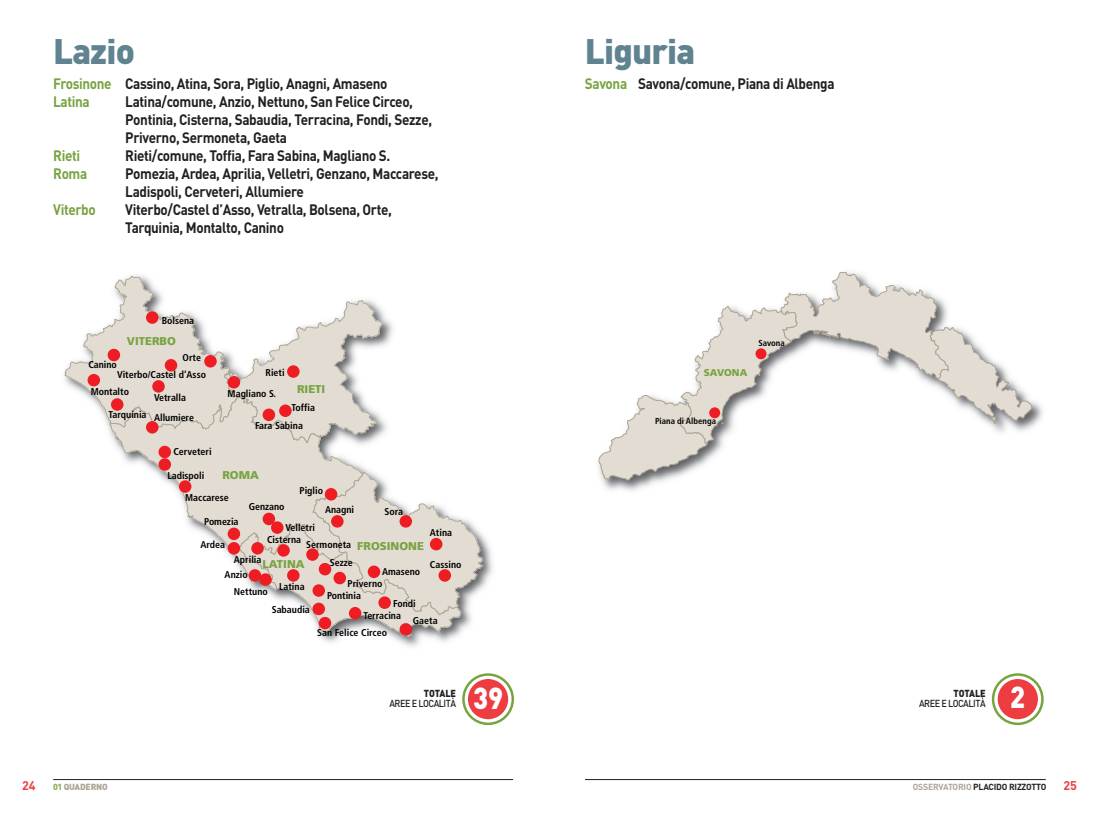
<style>
.page{position:relative;width:1099px;height:815px;background:#fff}
.page>*{position:absolute;margin:0;border:0;box-sizing:border-box;transform-origin:0 0}
.t1{font:900 35px "DIN";letter-spacing:-.025em;color:#608390}
.t2{font:900 30px "DIN";color:#fff;scale:.9 1}
.t3{font:700 15px/18px "DIN";letter-spacing:-.025em;color:#231f20;scale:.9 1}
.t4{font:700 15px "DIN";letter-spacing:-.025em;color:#78a341;scale:.9 1}
.t5{font:700 12.5px "DIN";color:#ee3d41}
.t6{font:11.38px "Frutiger LT Black+SJBAHA";color:#78a341}
.t7{font:500 10.12px "DIN";letter-spacing:-.05em;color:#231f20;scale:.9 1}
.t8{font:900 10.12px "DIN";letter-spacing:-.02em;color:#231f20;scale:.9 1}
.t9{font:9.88px/20.9px "Frutiger LT Bold Cn+WXSALE";color:#000}
.t10{font:9.88px "Frutiger LT Black+SVWDBL";color:#78a341}
.t11{font:700 8.75px "DIN";letter-spacing:-.025em;color:#231f20}
.t12{font:900 8.75px "DIN";letter-spacing:-.025em;color:#aca697}
.t13{font:8.62px "Frutiger LT Bold Cn+SQPKIM";color:#000}
.s1{color:#78a341}
.s2{color:#92b05f}
.s3{color:#aca697}
</style>
<div class="page">
<hr style="left:53px;top:779px;width:460px;height:1px;background:#231f20">
<hr style="left:585px;top:779px;width:460px;height:1px;background:#231f20">
<img style="left:131px;top:275px;width:362px;height:372px">
<svg style="left:462px;top:673px;width:52px;height:52px"></svg>
<svg style="left:64px;top:276px;width:319px;height:169px"></svg>
<svg style="left:109px;top:396px;width:255px;height:195px"></svg>
<svg style="left:236px;top:471px;width:248px;height:166px"></svg>
<div style="left:287px;top:365px;width:12px;height:13px;background:#ee1d23;border-radius:50%"></div>
<div style="left:262px;top:409px;width:13px;height:12px;background:#ee1d23;border-radius:50%"></div>
<div style="left:279px;top:405px;width:13px;height:12px;background:#ee1d23;border-radius:50%"></div>
<div style="left:228px;top:376px;width:12px;height:13px;background:#ee1d23;border-radius:50%"></div>
<div style="left:287px;top:569px;width:12px;height:13px;background:#ee1d23;border-radius:50%"></div>
<div style="left:249px;top:569px;width:12px;height:13px;background:#ee1d23;border-radius:50%"></div>
<div style="left:259px;top:573px;width:13px;height:13px;background:#ee1d23;border-radius:50%"></div>
<div style="left:319px;top:617px;width:12px;height:12px;background:#ee1d23;border-radius:50%"></div>
<div style="left:312px;top:584px;width:13px;height:13px;background:#ee1d23;border-radius:50%"></div>
<div style="left:312px;top:603px;width:13px;height:12px;background:#ee1d23;border-radius:50%"></div>
<div style="left:277px;top:544px;width:13px;height:13px;background:#ee1d23;border-radius:50%"></div>
<div style="left:349px;top:607px;width:12px;height:12px;background:#ee1d23;border-radius:50%"></div>
<div style="left:378px;top:596px;width:13px;height:13px;background:#ee1d23;border-radius:50%"></div>
<div style="left:319px;top:563px;width:12px;height:12px;background:#ee1d23;border-radius:50%"></div>
<div style="left:333px;top:572px;width:13px;height:12px;background:#ee1d23;border-radius:50%"></div>
<div style="left:399px;top:623px;width:13px;height:13px;background:#ee1d23;border-radius:50%"></div>
<div style="left:306px;top:548px;width:13px;height:13px;background:#ee1d23;border-radius:50%"></div>
<div style="left:430px;top:538px;width:12px;height:12px;background:#ee1d23;border-radius:50%"></div>
<div style="left:228px;top:528px;width:12px;height:12px;background:#ee1d23;border-radius:50%"></div>
<div style="left:228px;top:542px;width:12px;height:13px;background:#ee1d23;border-radius:50%"></div>
<div style="left:251px;top:542px;width:13px;height:13px;background:#ee1d23;border-radius:50%"></div>
<div style="left:271px;top:521px;width:12px;height:13px;background:#ee1d23;border-radius:50%"></div>
<div style="left:262px;top:513px;width:13px;height:12px;background:#ee1d23;border-radius:50%"></div>
<div style="left:179px;top:480px;width:12px;height:13px;background:#ee1d23;border-radius:50%"></div>
<div style="left:158px;top:458px;width:13px;height:13px;background:#ee1d23;border-radius:50%"></div>
<div style="left:158px;top:446px;width:13px;height:12px;background:#ee1d23;border-radius:50%"></div>
<div style="left:111px;top:398px;width:12px;height:13px;background:#ee1d23;border-radius:50%"></div>
<div style="left:88px;top:374px;width:12px;height:12px;background:#ee1d23;border-radius:50%"></div>
<div style="left:146px;top:311px;width:12px;height:13px;background:#ee1d23;border-radius:50%"></div>
<div style="left:152px;top:380px;width:13px;height:13px;background:#ee1d23;border-radius:50%"></div>
<div style="left:146px;top:421px;width:12px;height:13px;background:#ee1d23;border-radius:50%"></div>
<div style="left:204px;top:355px;width:13px;height:13px;background:#ee1d23;border-radius:50%"></div>
<div style="left:108px;top:349px;width:12px;height:12px;background:#ee1d23;border-radius:50%"></div>
<div style="left:165px;top:359px;width:12px;height:13px;background:#ee1d23;border-radius:50%"></div>
<div style="left:438px;top:569px;width:13px;height:13px;background:#ee1d23;border-radius:50%"></div>
<div style="left:399px;top:515px;width:13px;height:13px;background:#ee1d23;border-radius:50%"></div>
<div style="left:331px;top:515px;width:12px;height:13px;background:#ee1d23;border-radius:50%"></div>
<div style="left:325px;top:488px;width:12px;height:13px;background:#ee1d23;border-radius:50%"></div>
<div style="left:368px;top:566px;width:12px;height:12px;background:#ee1d23;border-radius:50%"></div>
<div style="left:468px;top:679px;width:40px;height:40px;background:#ee3d41;border-radius:50%"></div>
<svg style="left:991px;top:673px;width:52px;height:52px"></svg>
<img style="left:602px;top:401px;width:441px;height:90px">
<svg style="left:598px;top:271px;width:434px;height:210px"></svg>
<div style="left:755px;top:348px;width:11px;height:11px;background:#ee1d23;border-radius:50%"></div>
<div style="left:709px;top:407px;width:11px;height:11px;background:#ee1d23;border-radius:50%"></div>
<div style="left:997px;top:679px;width:40px;height:40px;background:#ee3d41;border-radius:50%"></div>
<h1 class="t1" style="left:53px;top:39px;width:83px">Lazio</h1>
<p class="t3" style="left:53px;top:77px;width:373px"><span class="s1">Frosinone</span> Cassino, Atina, Sora, Piglio, Anagni, Amaseno<br><span class="s1">Latina</span></p>
<p class="t3" style="left:125px;top:95px;width:342px">Latina/comune, Anzio, Nettuno, San Felice Circeo,<br>Pontinia, Cisterna, Sabaudia, Terracina, Fondi, Sezze,<br>Priverno, Sermoneta, Gaeta</p>
<p class="t4" style="left:53px;top:151px;width:32px">Rieti</p>
<p class="t3" style="left:125px;top:149px;width:296px">Rieti/comune, Toffia, Fara Sabina, Magliano S.</p>
<p class="t4" style="left:53px;top:169px;width:39px">Roma</p>
<p class="t3" style="left:125px;top:167px;width:349px">Pomezia, Ardea, Aprilia, Velletri, Genzano, Maccarese,<br>Ladispoli, Cerveteri, Allumiere</p>
<p class="t4" style="left:53px;top:205px;width:49px">Viterbo</p>
<p class="t3" style="left:125px;top:203px;width:298px">Viterbo/Castel d’Asso, Vetralla, Bolsena, Orte,<br>Tarquinia, Montalto, Canino</p>
<p class="t9" style="left:88px;top:354px;width:30px">Canino</p>
<p class="t9" style="left:162px;top:310px;width:34px">Bolsena</p>
<p class="t9" style="left:183px;top:348px;width:20px">Orte</p>
<p class="t6" style="left:127px;top:338px;width:51px">VITERBO</p>
<p class="t9" style="left:117px;top:364px;width:90px">Viterbo/Castel d’Asso</p>
<p class="t9" style="left:91px;top:381px;width:40px">Montalto</p>
<p class="t9" style="left:108px;top:405px;width:40px">Tarquinia</p>
<p class="t9" style="left:154px;top:388px;width:34px">Vetralla</p>
<p class="t9" style="left:154px;top:408px;width:41px">Allumiere</p>
<p class="t9" style="left:173px;top:441px;width:40px">Cerveteri</p>
<p class="t9" style="left:167px;top:465px;width:39px">Ladispoli</p>
<p class="t9" style="left:228px;top:362px;width:58px;text-indent:38px">Rieti<br>Magliano S.</p>
<p class="t6" style="left:297px;top:385px;width:30px">RIETI</p>
<p class="t9" style="left:292px;top:397px;width:25px">Toffia</p>
<p class="t9" style="left:255px;top:416px;width:49px">Fara Sabina</p>
<p class="t6" style="left:222px;top:471px;width:38px">ROMA</p>
<p class="t9" style="left:185px;top:487px;width:45px">Maccarese</p>
<p class="t9" style="left:249px;top:497px;width:37px">Genzano</p>
<p class="t9" style="left:299px;top:481px;width:25px">Piglio</p>
<p class="t9" style="left:325px;top:499px;width:31px">Anagni</p>
<p class="t9" style="left:384px;top:502px;width:20px">Sora</p>
<p class="t9" style="left:204px;top:512px;width:36px">Pomezia</p>
<p class="t9" style="left:200px;top:535px;width:26px">Ardea</p>
<p class="t9" style="left:234px;top:549px;width:29px">Aprilia</p>
<p class="t9" style="left:285px;top:517px;width:31px">Velletri</p>
<p class="t9" style="left:430px;top:523px;width:24px">Atina</p>
<p class="t9" style="left:267px;top:529px;width:36px">Cisterna</p>
<p class="t9" style="left:306px;top:535px;width:46px">Sermoneta</p>
<p class="t6" style="left:357px;top:542px;width:68px">FROSINONE</p>
<p class="t9" style="left:330px;top:552px;width:24px">Sezze</p>
<p class="t9" style="left:347px;top:574px;width:36px">Priverno</p>
<p class="t6" style="left:262px;top:560px;width:43px">LATINA</p>
<p class="t9" style="left:430px;top:554px;width:33px">Cassino</p>
<p class="t9" style="left:382px;top:562px;width:40px">Amaseno</p>
<p class="t9" style="left:225px;top:564px;width:25px">Anzio</p>
<p class="t9" style="left:279px;top:577px;width:27px">Latina</p>
<p class="t9" style="left:234px;top:581px;width:35px">Nettuno</p>
<p class="t9" style="left:327px;top:585px;width:35px">Pontinia</p>
<p class="t9" style="left:393px;top:593px;width:24px">Fondi</p>
<p class="t9" style="left:272px;top:600px;width:40px">Sabaudia</p>
<p class="t9" style="left:363px;top:606px;width:39px">Terracina</p>
<p class="t9" style="left:413px;top:611px;width:26px">Gaeta</p>
<p class="t9" style="left:317px;top:623px;width:71px">San Felice Circeo</p>
<p class="t8" style="left:424px;top:690px;width:37px">TOTALE</p>
<p class="t7" style="left:389px;top:700px;width:76px">AREE E LOCALITÀ</p>
<h2 class="t2" style="left:473px;top:687px;width:35px">39</h2>
<h1 class="t1" style="left:585px;top:39px;width:112px">Liguria</h1>
<p class="t3" style="left:585px;top:77px;width:279px"><span class="s1">Savona</span> Savona/comune, Piana di Albenga</p>
<p class="t10" style="left:703px;top:369px;width:45px">SAVONA</p>
<p class="t13" style="left:758px;top:339px;width:28px">Savona</p>
<p class="t13" style="left:655px;top:417px;width:62px">Piana di Albenga</p>
<p class="t8" style="left:953px;top:690px;width:37px">TOTALE</p>
<p class="t7" style="left:919px;top:700px;width:76px">AREE E LOCALITÀ</p>
<h2 class="t2" style="left:1010px;top:687px;width:18px">2</h2>
<p class="t5" style="left:22px;top:781px;width:15px">24</p>
<p class="t12" style="left:53px;top:784px;width:56px"><span class="s2">01</span> QUADERNO</p>
<p class="t11" style="left:912px;top:784px;width:135px"><span class="s3">OSSERVATORIO</span> PLACIDO RIZZOTTO</p>
<p class="t5" style="left:1063px;top:781px;width:15px">25</p>
</div>
